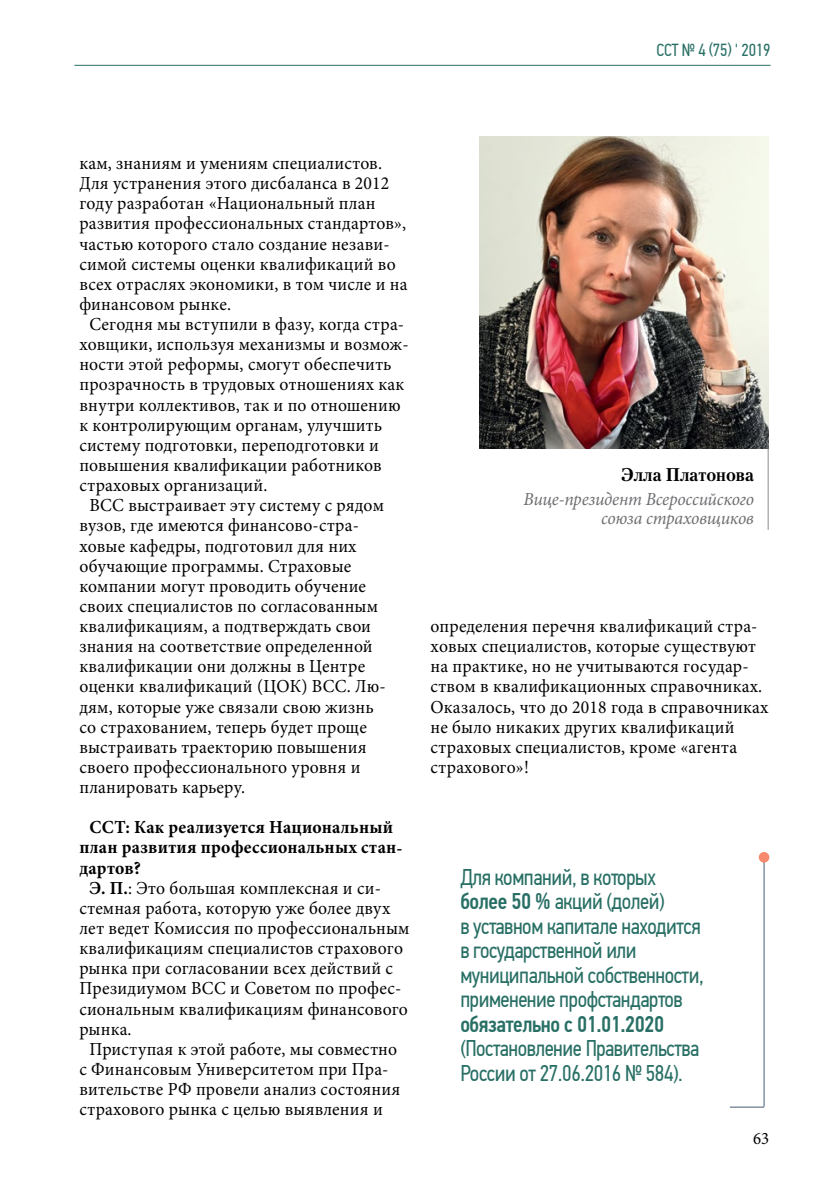
<style>
.page{position:relative;width:819px;height:1191px;background:#fff}
.page>*{position:absolute;margin:0;border:0;box-sizing:border-box;transform-origin:0 0}
.t1{font:22.75px/24.5px "PF Din Text Cond Pro";letter-spacing:-.02em;color:#286f65;scale:.95 1}
.t2{font:500 22.75px "PF Din Text Cond Pro";letter-spacing:-.02em;color:#286f65;scale:.95 1}
.t3{font:18.38px/20.1px "Minion Pro";letter-spacing:.01em;color:#000;scale:.96 1}
.t4{font:700 18.38px "Minion Pro";letter-spacing:.01em;color:#000;scale:.96 1}
.t5{font:italic 18.38px/19.2px "Minion Pro";letter-spacing:-.01em;color:#6d6e71;text-align:right;scale:.96 1}
.t6{font:700 18.38px "Petersburg C";color:#000;scale:.96 1}
.t7{font:17.5px "PF Din Text Cond Pro";letter-spacing:-.01em;color:#286f65;scale:.96 1}
.t8{font:17.5px "Minion Pro";color:#000;scale:.96 1}
.s1{font-weight:700}
.s2{font-weight:500}
</style>
<div class="page">
<hr style="left:74px;top:65px;width:696px;height:1px;background:#286f65">
<hr style="left:767px;top:431px;width:1px;height:99px;background:#8a8c8e">
<img style="left:480px;top:136px;width:288px;height:312px">
<hr style="left:729px;top:1106px;width:35px;height:1px;background:#455d70">
<hr style="left:763px;top:861px;width:1px;height:245px;background:#455d70">
<div style="left:758px;top:852px;width:11px;height:10px;background:#f58a6e;border-radius:50%"></div>
<p class="t7" style="left:656px;top:40px;width:120px">CСТ № 4 (75) ' 2019</p>
<p class="t3" style="left:79px;top:153px;width:317px">кам, знаниям и умениям специалистов.</p>
<p class="t3" style="left:79px;top:173px;width:324px">Для устранения этого дисбаланса в 2012</p>
<p class="t3" style="left:79px;top:193px;width:310px">году разработан «Национальный план</p>
<p class="t3" style="left:79px;top:213px;width:342px">развития профессиональных стандартов»,</p>
<p class="t3" style="left:79px;top:234px;width:325px">частью которого стало создание незави-</p>
<p class="t3" style="left:79px;top:254px;width:331px">симой системы оценки квалификаций во</p>
<p class="t3" style="left:79px;top:274px;width:343px">всех отраслях экономики, в том числе и на</p>
<p class="t3" style="left:79px;top:294px;width:159px">финансовом рынке.</p>
<p class="t3" style="left:89px;top:314px;width:329px">Сегодня мы вступили в фазу, когда стра-</p>
<p class="t3" style="left:79px;top:334px;width:345px">ховщики, используя механизмы и возмож-</p>
<p class="t3" style="left:79px;top:354px;width:326px">ности этой реформы, смогут обеспечить</p>
<p class="t3" style="left:79px;top:374px;width:340px">прозрачность в трудовых отношениях как</p>
<p class="t3" style="left:79px;top:395px;width:336px">внутри коллективов, так и по отношению</p>
<p class="t3" style="left:79px;top:415px;width:317px">к контролирующим органам, улучшить</p>
<p class="t3" style="left:79px;top:435px;width:313px">систему подготовки, переподготовки и</p>
<p class="t3" style="left:79px;top:455px;width:316px">повышения квалификации работников</p>
<p class="t3" style="left:79px;top:475px;width:197px">страховых организаций.</p>
<p class="t3" style="left:89px;top:495px;width:308px">ВСС выстраивает эту систему с рядом</p>
<p class="t3" style="left:79px;top:515px;width:293px">вузов, где имеются финансово-стра-</p>
<p class="t3" style="left:79px;top:535px;width:290px">ховые кафедры, подготовил для них</p>
<p class="t3" style="left:79px;top:556px;width:285px">обучающие программы. Страховые</p>
<p class="t3" style="left:79px;top:576px;width:300px">компании могут проводить обучение</p>
<p class="t3" style="left:79px;top:596px;width:312px">своих специалистов по согласованным</p>
<p class="t3" style="left:79px;top:616px;width:305px">квалификациям, а подтверждать свои</p>
<p class="t3" style="left:79px;top:636px;width:307px">знания на соответствие определенной</p>
<p class="t3" style="left:79px;top:656px;width:299px">квалификации они должны в Центре</p>
<p class="t3" style="left:79px;top:676px;width:320px">оценки квалификаций (ЦОК) ВСС. Лю-</p>
<p class="t3" style="left:79px;top:696px;width:308px">дям, которые уже связали свою жизнь</p>
<p class="t3" style="left:79px;top:717px;width:301px">со страхованием, теперь будет проще</p>
<p class="t3" style="left:79px;top:737px;width:301px">выстраивать траекторию повышения</p>
<p class="t3" style="left:79px;top:757px;width:294px">своего профессионального уровня и</p>
<p class="t3" style="left:79px;top:777px;width:174px">планировать карьеру.</p>
<p class="t4" style="left:89px;top:814px;width:318px">ССТ: Как реализуется Национальный</p>
<p class="t4" style="left:79px;top:834px;width:338px">план развития профессиональных стан-</p>
<p class="t4" style="left:79px;top:855px;width:65px">дартов?</p>
<p class="t3" style="left:89px;top:878px;width:305px"><span class="s1">Э. П.</span>: Это большая комплексная и си-</p>
<p class="t3" style="left:79px;top:898px;width:325px">стемная работа, которую уже более двух</p>
<p class="t3" style="left:79px;top:918px;width:345px">лет ведет Комиссия по профессиональным</p>
<p class="t3" style="left:79px;top:938px;width:338px">квалификациям специалистов страхового</p>
<p class="t3" style="left:79px;top:958px;width:328px">рынка при согласовании всех действий с</p>
<p class="t3" style="left:79px;top:978px;width:337px">Президиумом ВСС и Советом по профес-</p>
<p class="t3" style="left:79px;top:998px;width:344px">сиональным квалификациям финансового</p>
<p class="t3" style="left:79px;top:1018px;width:56px">рынка.</p>
<p class="t3" style="left:89px;top:1039px;width:322px">Приступая к этой работе, мы совместно</p>
<p class="t3" style="left:79px;top:1059px;width:323px">с Финансовым Университетом при Пра-</p>
<p class="t3" style="left:79px;top:1079px;width:336px">вительстве РФ провели анализ состояния</p>
<p class="t3" style="left:79px;top:1099px;width:317px">страхового рынка с целью выявления и</p>
<p class="t6" style="left:621px;top:463px;width:140px">Элла Платонова</p>
<p class="t5" style="left:523px;top:489px;width:242px">Вице-президент Всероссийского союза страховщиков</p>
<p class="t3" style="left:430px;top:616px;width:353px">определения перечня квалификаций стра&shy;ховых специалистов, которые существуют на практике, но не учитываются государ&shy;ством в квалификационных справочниках.<br>Оказалось, что до 2018 года в справочниках не было никаких других квалификаций страховых специалистов, кроме «агента страхового»!</p>
<p class="t1" style="left:460px;top:865px;width:258px">Для компаний, в которых <span class="s2">более 50 %</span> акций (долей)<br>в уставном капитале находится в государственной или муниципальной собственности, применение профстандартов</p>
<p class="t2" style="left:460px;top:1010px;width:216px">обязательно с 01.01.2020</p>
<p class="t1" style="left:460px;top:1036px;width:253px">(Постановление Правительства<br>России от 27.06.2016 № 584).</p>
<p class="t8" style="left:753px;top:1126px;width:18px">63</p>
</div>
